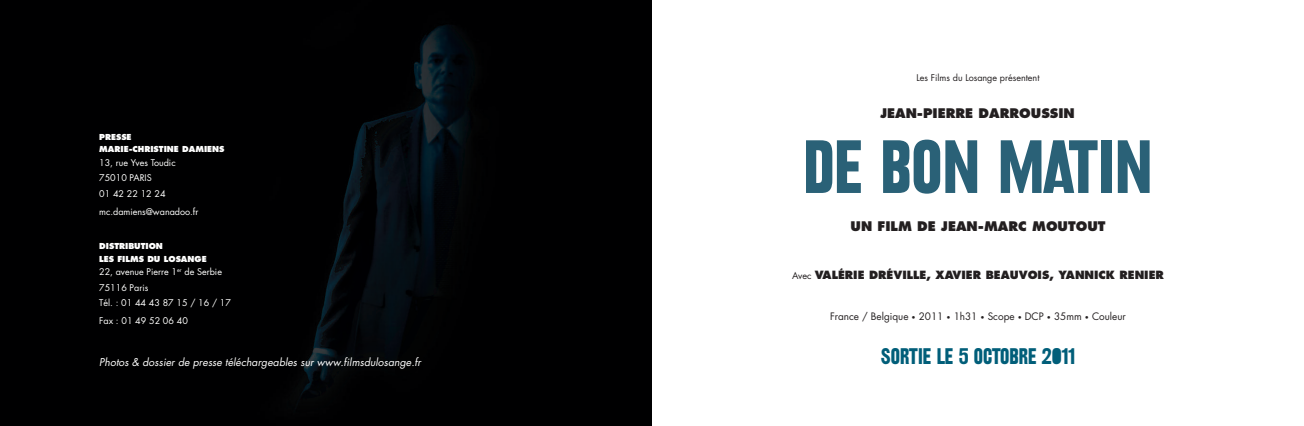
<style>
.page{position:relative;width:1304px;height:426px;background:#fff}
.page>*{position:absolute;margin:0;border:0;box-sizing:border-box;transform-origin:0 0}
.t1{font:70px "Railroad Gothic";color:#2a6177}
.t2{font:21px "Railroad Gothic";color:#015e79}
.t3{font:800 12.9px "Futura";color:#231f20}
.t4{font:800 11px "Futura";color:#231f20}
.t5{font:italic 10.5px "Futura";letter-spacing:.005em;color:#fff}
.t6{font:10px "Futura";color:#231f20}
.t7{font:9px/15.3px "Futura";color:#fff}
.t8{font:9px "Futura";color:#231f20}
.t9{font:800 8px/12.4px "Futura";color:#fff}
.s1{font-weight:400;font-size:9.2px}
.s2{font-size:7px}
</style>
<div class="page">
<img style="left:0;top:0;width:652px;height:425px">
<p class="t9" style="left:99px;top:131px;width:127px">PRESSE<br>MARIE-CHRISTINE DAMIENS</p>
<p class="t7" style="left:99px;top:156px;width:78px">13, rue Yves Toudic<br>75010 PARIS<br>01 42 22 12 24</p>
<p class="t7" style="left:99px;top:204px;width:101px">mc.damiens@wanadoo.fr</p>
<p class="t9" style="left:99px;top:240px;width:109px">DISTRIBUTION<br>LES FILMS DU LOSANGE</p>
<p class="t7" style="left:99px;top:264px;width:133px">22, avenue Pierre 1<sup>er</sup> de Serbie<br>75116 Paris<br>Tél. : 01 44 43 87 15 / 16 / 17</p>
<p class="t7" style="left:99px;top:313px;width:90px">Fax : 01 49 52 06 40</p>
<p class="t5" style="left:99px;top:357px;width:323px">Photos &amp; dossier de presse téléchargeables sur www.filmsdulosange.fr</p>
<p class="t8" style="left:916px;top:74px;width:125px">Les Films du Losange présentent</p>
<h3 class="t3" style="left:880px;top:108px;width:196px">JEAN-PIERRE DARROUSSIN</h3>
<h1 class="t1" style="left:803px;top:128px;width:351px">DE BON MATIN</h1>
<h3 class="t3" style="left:851px;top:220px;width:256px">UN FILM DE JEAN-MARC MOUTOUT</h3>
<p class="t4" style="left:792px;top:269px;width:373px"><span class="s1">Avec</span> VALÉRIE DRÉVILLE, XAVIER BEAUVOIS, YANNICK RENIER</p>
<p class="t6" style="left:830px;top:311px;width:297px">France / Belgique <span class="s2">•</span> 2011 <span class="s2">•</span> 1h31 <span class="s2">•</span> Scope <span class="s2">•</span> DCP <span class="s2">•</span> 35mm <span class="s2">•</span> Couleur</p>
<h2 class="t2" style="left:881px;top:344px;width:196px">SORTIE LE 5 OCTOBRE 2011</h2>
</div>
